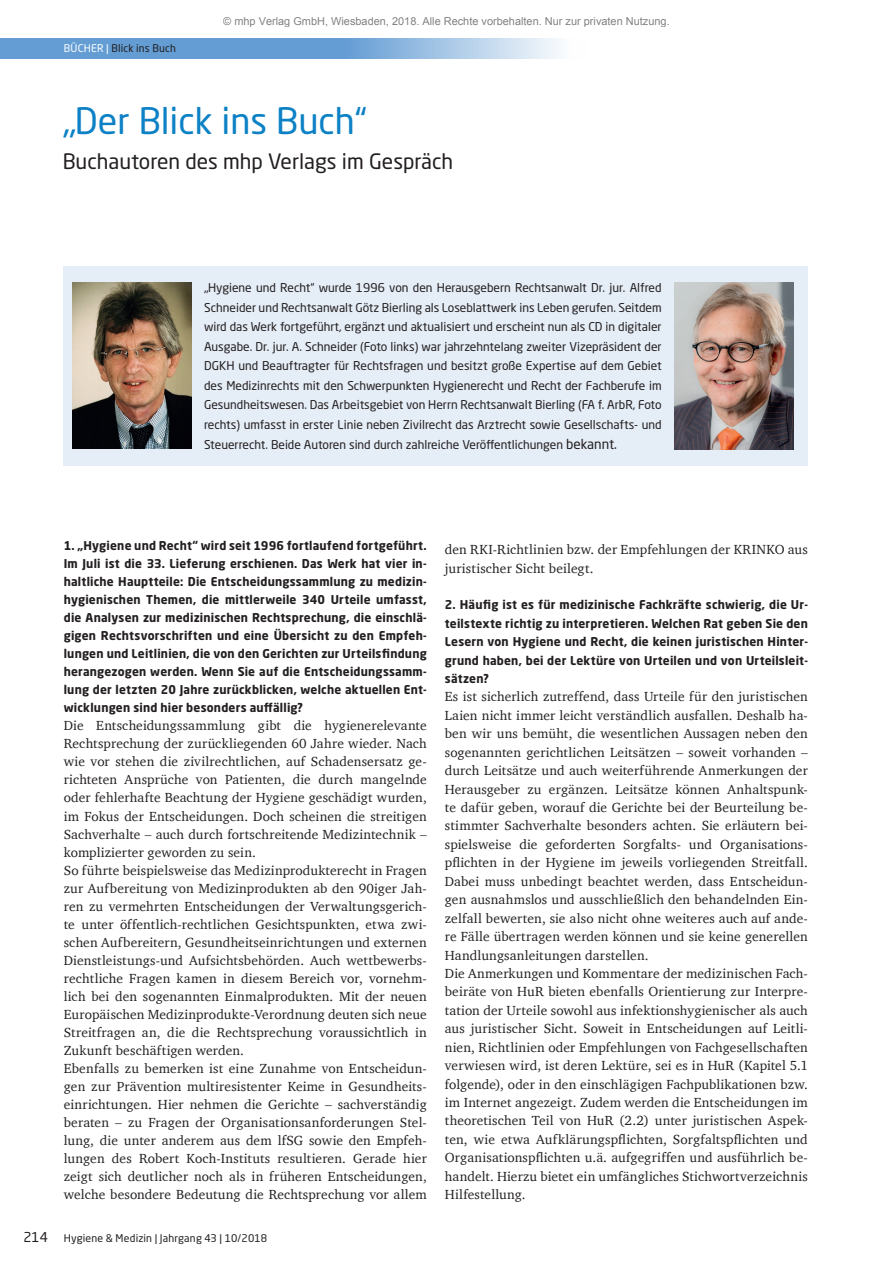
<style>
.page{position:relative;width:893px;height:1263px;background:#fff}
.page>*{position:absolute;margin:0;border:0;box-sizing:border-box;transform-origin:0 0}
.t1{font:36px "Neo Sans Pro";color:#0c81c5}
.t2{font:21px "Neo Sans Pro";color:#231f20}
.t3{font:13.5px/18.5px "Charter";letter-spacing:.01em;color:#231f20}
.t4{font:13.5px "Neo Sans Pro";color:#231f20}
.t5{font:700 12px/18px "Neo Sans Pro";letter-spacing:.015em;color:#231f20;text-align:justify}
.t6{font:12px/19.6px "Neo Sans Pro";color:#231f20;text-align:justify}
.t7{font:10.95px "Arial";color:rgb(0 0 0/.5)}
.t8{font:10.5px "Neo Sans Pro";letter-spacing:.015em;color:#231f20}
.s1{color:#fff}
.s2{font-size:13.5px}
</style>
<div class="page">
<svg style="left:0;top:38px;width:558px;height:21px;background:#7faedb"></svg>
<div style="left:64px;top:266px;width:744px;height:200px;background:#e5edf7"></div>
<img style="left:72px;top:283px;width:119px;height:166px">
<img style="left:674px;top:282px;width:119px;height:167px">
<p class="t8" style="left:64px;top:42px;width:114px"><span class="s1">BÜCHER |</span> Blick ins Buch</p>
<p class="t7" style="left:223px;top:14px;width:448px">© mhp Verlag GmbH, Wiesbaden, 2018. Alle Rechte vorbehalten. Nur zur privaten Nutzung.</p>
<h1 class="t1" style="left:63px;top:99px;width:306px">„Der Blick ins Buch“</h1>
<h2 class="t2" style="left:63px;top:149px;width:392px">Buchautoren des mhp Verlags im Gespräch</h2>
<p class="t6" style="left:204px;top:278px;width:459px">„Hygiene und Recht“ wurde 1996 von den Herausgebern Rechtsanwalt Dr. jur. Alfred Schneider und Rechtsanwalt Götz Bierling als Loseblattwerk ins Leben gerufen. Seitdem wird das Werk fortgeführt, ergänzt und aktualisiert und erscheint nun als CD in digitaler Ausgabe. Dr. jur. A. Schneider (Foto links) war jahrzehntelang zweiter Vizepräsident der DGKH und Beauftragter für Rechtsfragen und besitzt große Expertise auf dem Gebiet des Medizinrechts mit den Schwerpunkten Hygienerecht und Recht der Fachberufe im Gesundheitswesen. Das Arbeitsgebiet von Herrn Rechtsanwalt Bierling (FA f. ArbR, Foto rechts) umfasst in erster Linie neben Zivilrecht das Arztrecht sowie Gesellschafts- und Steuerrecht. Beide Autoren sind durch zahlreiche Veröffentlichungen <span class="s2">bekannt.</span></p>
<p class="t4" style="left:23px;top:1228px;width:26px">214</p>
<p class="t5" style="left:64px;top:536px;width:365px">1. „Hygiene und Recht“ wird seit 1996 fortlaufend fortgeführt.<br>Im Juli ist die 33. Lieferung erschienen. Das Werk hat vier in&shy;haltliche Hauptteile: Die Entscheidungssammlung zu medizin&shy;hygienischen Themen, die mittlerweile 340 Urteile umfasst, die Analysen zur medizinischen Rechtsprechung, die einschlä&shy;gigen Rechtsvorschriften und eine Übersicht zu den Empfeh&shy;lungen und Leitlinien, die von den Gerichten zur Urteilsfindung herangezogen werden. Wenn Sie auf die Entscheidungssamm&shy;lung der letzten 20 Jahre zurückblicken, welche aktuellen Ent&shy;wicklungen sind hier besonders auffällig?</p>
<p class="t3" style="left:64px;top:716px;width:365px;line-height:18px">Die Entscheidungssammlung gibt die hygienerelevante Rechtsprechung der zurückliegenden 60 Jahre wieder. Nach wie vor stehen die zivilrechtlichen, auf Schadensersatz ge&shy;richteten Ansprüche von Patienten, die durch mangelnde oder fehlerhafte Beachtung der Hygiene geschädigt wurden, im Fokus der Entscheidungen. Doch scheinen die streitigen Sachverhalte – auch durch fortschreitende Medizintechnik – komplizierter geworden zu sein.<br>So führte beispielsweise das Medizinprodukterecht in Fragen zur Aufbereitung von Medizinprodukten ab den 90iger Jah&shy;ren zu vermehrten Entscheidungen der Verwaltungsgerich&shy;te unter öffentlich-rechtlichen Gesichtspunkten, etwa zwi&shy;schen Aufbereitern, Gesundheitseinrichtungen und externen Dienstleistungs-und Aufsichtsbehörden. Auch wettbewerbs&shy;rechtliche Fragen kamen in diesem Bereich vor, vornehm&shy;lich bei den sogenannten Einmalprodukten. Mit der neuen Europäischen Medizinprodukte-Verordnung deuten sich neue Streitfragen an, die die Rechtsprechung voraussichtlich in Zukunft beschäftigen werden.<br>Ebenfalls zu bemerken ist eine Zunahme von Entscheidun&shy;gen zur Prävention multiresistenter Keime in Gesundheits&shy;einrichtungen. Hier nehmen die Gerichte – sachverständig beraten – zu Fragen der Organisationsanforderungen Stel&shy;lung, die unter anderem aus dem lfSG sowie den Empfeh&shy;lungen des Robert Koch-Instituts resultieren. Gerade hier zeigt sich deutlicher noch als in früheren Entscheidungen, welche besondere Bedeutung die Rechtsprechung vor allem</p>
<p class="t8" style="left:64px;top:1231px;width:205px">Hygiene &amp; Medizin | Jahrgang 43 | 10/2018</p>
<p class="t3" style="left:445px;top:540px;width:365px">den RKI-Richtlinien bzw. der Empfehlungen der KRINKO aus juristischer Sicht beilegt.</p>
<p class="t5" style="left:445px;top:595px;width:365px;line-height:18.5px">2. Häufig ist es für medizinische Fachkräfte schwierig, die Ur&shy;teilstexte richtig zu interpretieren. Welchen Rat geben Sie den Lesern von Hygiene und Recht, die keinen juristischen Hinter&shy;grund haben, bei der Lektüre von Urteilen und von Urteilsleit&shy;sätzen?</p>
<p class="t3" style="left:445px;top:687px;width:365px">Es ist sicherlich zutreffend, dass Urteile für den juristischen Laien nicht immer leicht verständlich ausfallen. Deshalb ha&shy;ben wir uns bemüht, die wesentlichen Aussagen neben den sogenannten gerichtlichen Leitsätzen – soweit vorhanden – durch Leitsätze und auch weiterführende Anmerkungen der Herausgeber zu ergänzen. Leitsätze können Anhaltspunk&shy;te dafür geben, worauf die Gerichte bei der Beurteilung be&shy;stimmter Sachverhalte besonders achten. Sie erläutern bei&shy;spielsweise die geforderten Sorgfalts- und Organisations&shy;pflichten in der Hygiene im jeweils vorliegenden Streitfall.<br>Dabei muss unbedingt beachtet werden, dass Entscheidun&shy;gen ausnahmslos und ausschließlich den behandelnden Ein&shy;zelfall bewerten, sie also nicht ohne weiteres auch auf ande&shy;re Fälle übertragen werden können und sie keine generellen Handlungsanleitungen darstellen.<br>Die Anmerkungen und Kommentare der medizinischen Fach&shy;beiräte von HuR bieten ebenfalls Orientierung zur Interpre&shy;tation der Urteile sowohl aus infektionshygienischer als auch aus juristischer Sicht. Soweit in Entscheidungen auf Leitli&shy;nien, Richtlinien oder Empfehlungen von Fachgesellschaften verwiesen wird, ist deren Lektüre, sei es in HuR (Kapitel 5.1 folgende), oder in den einschlägigen Fachpublikationen bzw. im Internet angezeigt. Zudem werden die Entscheidungen im theoretischen Teil von HuR (2.2) unter juristischen Aspek&shy;ten, wie etwa Aufklärungspflichten, Sorgfaltspflichten und Organisationspflichten u.ä. aufgegriffen und ausführlich be&shy;handelt. Hierzu bietet ein umfängliches Stichwortverzeichnis Hilfestellung.</p>
</div>
